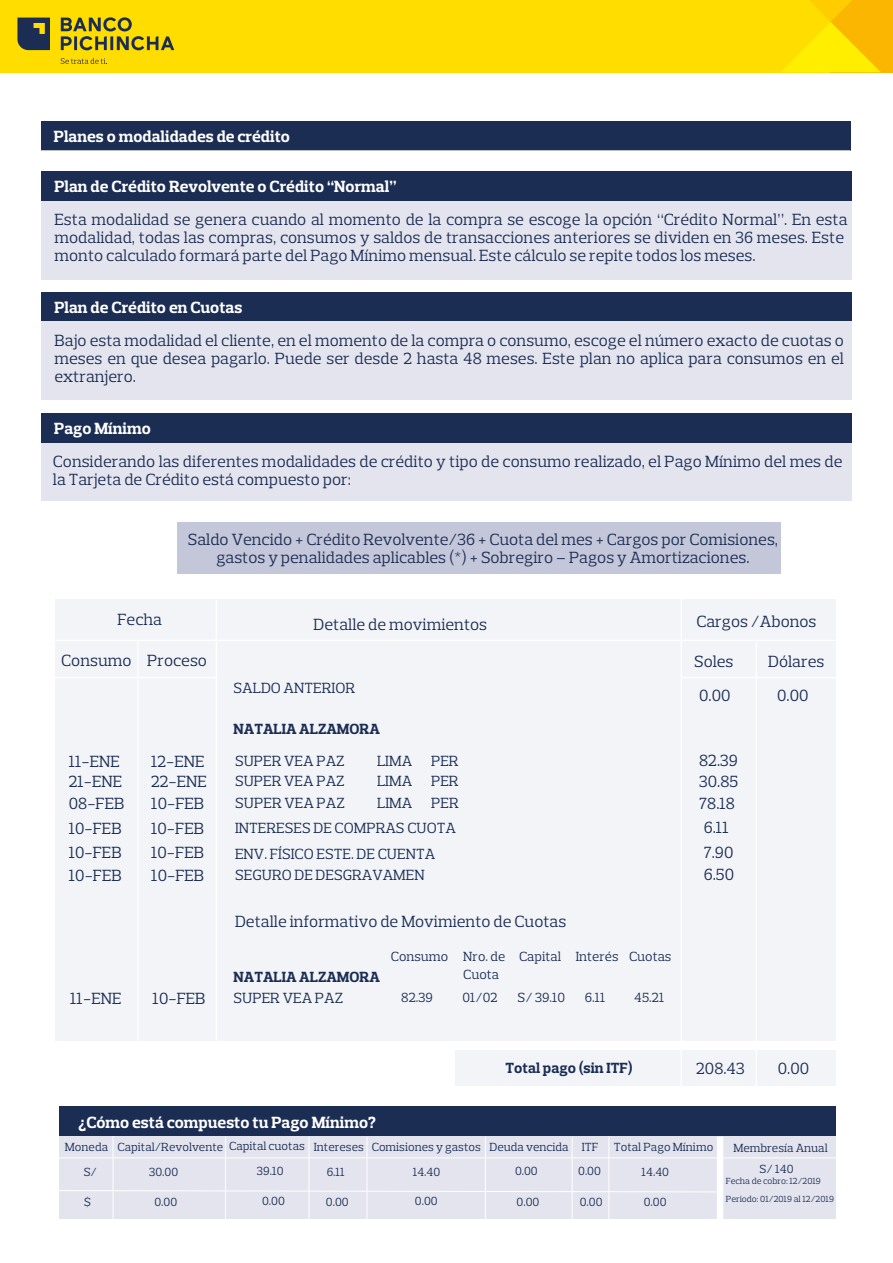
<style>
.page{position:relative;width:893px;height:1263px;background:#fff}
.page>*{position:absolute;margin:0;border:0;box-sizing:border-box;transform-origin:0 0}
.t1{font:16.5px/18px "Prelo Slab";color:#1b2d53}
.t2{font:700 16.5px "Prelo Slab";color:#fff}
.t3{font:15px/25.3px "Prelo Slab";color:#1b2d53}
.t4{font:700 15px "Prelo Slab";color:#1b2d53}
.t5{font:13.5px/18px "Prelo Slab";color:#1b2d53}
.t6{font:12px "Prelo Slab";color:#1b2d53}
.t7{font:9px/18px "Prelo Slab";color:#1b2d53}
</style>
<div class="page">
<div style="left:455px;top:1050px;width:381px;height:36px;background:#f2f4f7"></div>
<div style="left:0;top:0;width:893px;height:72px;background:#fd0"></div>
<div style="left:831px;top:0;width:62px;height:72px;background:#fab600"></div>
<svg style="left:781px;top:0;width:100px;height:72px"></svg>
<svg style="left:17px;top:18px;width:33px;height:32px"></svg>
<svg style="left:61px;top:17px;width:113px;height:33px"></svg>
<svg style="left:61px;top:58px;width:46px;height:6px"></svg>
<div style="left:42px;top:121px;width:809px;height:30px;background:#1b2d53"></div>
<hr style="left:39px;top:150px;width:811px;height:1px;background:#fff">
<div style="left:41px;top:171px;width:811px;height:30px;background:#1b2d53"></div>
<div style="left:41px;top:201px;width:810px;height:78px;background:#e3e4ee"></div>
<div style="left:41px;top:292px;width:811px;height:30px;background:#1b2d53"></div>
<div style="left:41px;top:322px;width:810px;height:78px;background:#e3e4ee"></div>
<div style="left:41px;top:413px;width:811px;height:30px;background:#1b2d53"></div>
<div style="left:41px;top:443px;width:810px;height:58px;background:#e3e4ee"></div>
<div style="left:177px;top:523px;width:603px;height:51px;background:#c4c6da"></div>
<div style="left:55px;top:599px;width:781px;height:441px;background:#f2f4f7"></div>
<hr style="left:137px;top:640px;width:2px;height:400px;background:#fff">
<hr style="left:55px;top:640px;width:790px;height:1px;background:#fff">
<hr style="left:216px;top:600px;width:1px;height:440px;background:#fff">
<hr style="left:53px;top:677px;width:165px;height:1px;background:#fff">
<hr style="left:756px;top:642px;width:1px;height:459px;background:#fff">
<hr style="left:681px;top:598px;width:1px;height:496px;background:#fff">
<hr style="left:681px;top:677px;width:159px;height:1px;background:#fff">
<div style="left:59px;top:1136px;width:777px;height:82px;background:#e3e4ee"></div>
<hr style="left:113px;top:1125px;width:1px;height:109px;background:#fff">
<div style="left:59px;top:1106px;width:777px;height:30px;background:#1b2d53"></div>
<hr style="left:225px;top:1137px;width:1px;height:108px;background:#fff">
<hr style="left:309px;top:1137px;width:1px;height:108px;background:#fff">
<hr style="left:367px;top:1137px;width:1px;height:108px;background:#fff">
<hr style="left:485px;top:1137px;width:1px;height:108px;background:#fff">
<hr style="left:572px;top:1137px;width:1px;height:108px;background:#fff">
<div style="left:717px;top:1137px;width:6px;height:108px;background:#fff"></div>
<hr style="left:54px;top:1157px;width:811px;height:1px;background:#fff">
<svg style="left:59px;top:1190px;width:658px;height:2px"></svg>
<hr style="left:608px;top:1137px;width:1px;height:108px;background:#fff">
<p class="t2" style="left:54px;top:126px;width:238px">Planes o modalidades de crédito</p>
<p class="t2" style="left:54px;top:176px;width:344px">Plan de Crédito Revolvente o Crédito “Normal”</p>
<p class="t1" style="left:55px;top:210px;width:795px">Esta modalidad se genera cuando al momento de la compra se escoge la opción “Crédito Normal”. En esta modalidad, todas las compras, consumos y saldos de transacciones anteriores se dividen en 36 meses. Este monto calculado formará parte del Pago Mínimo mensual. Este cálculo se repite todos los meses.</p>
<p class="t2" style="left:54px;top:297px;width:189px">Plan de Crédito en Cuotas</p>
<p class="t1" style="left:55px;top:331px;width:791px;text-align:justify">Bajo esta modalidad el cliente, en el momento de la compra o consumo, escoge el número exacto de cuotas o meses en que desea pagarlo. Puede ser desde 2 hasta 48 meses. Este plan no aplica para consumos en el extranjero.</p>
<p class="t2" style="left:54px;top:418px;width:98px">Pago Mínimo</p>
<p class="t1" style="left:53px;top:452px;width:791px">Considerando las diferentes modalidades de crédito y tipo de consumo realizado, el Pago Mínimo del mes de la Tarjeta de Crédito está compuesto por:</p>
<p class="t1" style="left:188px;top:531px;width:592px;text-align:center">Saldo Vencido + Crédito Revolvente/36 + Cuota del mes + Cargos por Comisiones, gastos y penalidades aplicables (*) + Sobregiro – Pagos y Amortizaciones.</p>
<p class="t1" style="left:117px;top:610px;width:46px">Fecha</p>
<p class="t1" style="left:61px;top:652px;width:147px">Consumo Proceso</p>
<p class="t1" style="left:69px;top:751px;width:55px;line-height:20px">11-ENE<br>21-ENE</p>
<p class="t1" style="left:69px;top:791px;width:57px;line-height:24.6px">08-FEB<br>10-FEB<br>10-FEB</p>
<p class="t1" style="left:69px;top:866px;width:55px">10-FEB</p>
<p class="t1" style="left:151px;top:751px;width:57px;line-height:20px">12-ENE<br>22-ENE</p>
<p class="t1" style="left:151px;top:791px;width:55px;line-height:24.6px;text-align:justify">10-FEB 10-FEB 10-FEB</p>
<p class="t1" style="left:151px;top:866px;width:55px">10-FEB</p>
<p class="t1" style="left:70px;top:990px;width:53px">11-ENE</p>
<p class="t1" style="left:153px;top:990px;width:55px">10-FEB</p>
<p class="t1" style="left:314px;top:615px;width:175px">Detalle de movimientos</p>
<p class="t3" style="left:234px;top:675px;width:123px">SALDO ANTERIOR</p>
<p class="t4" style="left:234px;top:719px;width:148px">NATALIA ALZAMORA</p>
<p class="t3" style="left:235px;top:748px;width:111px">SUPER VEA PAZ</p>
<p class="t3" style="left:377px;top:748px;width:37px">LIMA</p>
<p class="t3" style="left:431px;top:748px;width:29px">PER</p>
<p class="t3" style="left:235px;top:768px;width:111px">SUPER VEA PAZ</p>
<p class="t3" style="left:377px;top:768px;width:37px">LIMA</p>
<p class="t3" style="left:431px;top:768px;width:29px">PER</p>
<p class="t3" style="left:235px;top:790px;width:111px">SUPER VEA PAZ</p>
<p class="t3" style="left:377px;top:790px;width:37px">LIMA</p>
<p class="t3" style="left:235px;top:790px;width:225px;text-indent:196px">PER<br>INTERESES DE COMPRAS CUOTA<br>ENV. FÍSICO ESTE. DE CUENTA</p>
<p class="t3" style="left:235px;top:862px;width:191px">SEGURO DE DESGRAVAMEN</p>
<p class="t1" style="left:235px;top:913px;width:333px">Detalle informativo de Movimiento de Cuotas</p>
<p class="t4" style="left:234px;top:967px;width:148px">NATALIA ALZAMORA</p>
<p class="t3" style="left:234px;top:985px;width:111px">SUPER VEA PAZ</p>
<p class="t5" style="left:463px;top:947px;width:43px;text-indent:-72px">Consumo Nro. de<br>Cuota</p>
<p class="t5" style="left:519px;top:947px;width:154px">Capital Interés Cuotas</p>
<p class="t5" style="left:401px;top:989px;width:33px">82.39</p>
<p class="t5" style="left:462px;top:989px;width:37px">01/02</p>
<p class="t5" style="left:517px;top:989px;width:49px">S/ 39.10</p>
<p class="t5" style="left:585px;top:989px;width:22px">6.11</p>
<p class="t5" style="left:634px;top:989px;width:31px">45.21</p>
<p class="t1" style="left:696px;top:612px;width:122px">Cargos /Abonos</p>
<p class="t1" style="left:694px;top:652px;width:41px">Soles</p>
<p class="t1" style="left:768px;top:652px;width:58px">Dólares</p>
<p class="t1" style="left:699px;top:686px;width:33px">0.00</p>
<p class="t1" style="left:777px;top:686px;width:33px">0.00</p>
<p class="t1" style="left:699px;top:750px;width:41px;line-height:21.5px;text-align:justify">82.39<br>30.85<br>78.18</p>
<p class="t1" style="left:704px;top:815px;width:31px;line-height:24.9px">6.11<br>7.90</p>
<p class="t1" style="left:704px;top:866px;width:32px">6.50</p>
<p class="t4" style="left:505px;top:1059px;width:129px">Total pago (sin ITF)</p>
<p class="t1" style="left:696px;top:1059px;width:50px">208.43</p>
<p class="t1" style="left:778px;top:1059px;width:33px">0.00</p>
<p class="t2" style="left:78px;top:1112px;width:299px">¿Cómo está compuesto tu Pago Mínimo?</p>
<p class="t6" style="left:229px;top:1139px;width:77px">Capital cuotas</p>
<p class="t6" style="left:65px;top:1140px;width:160px">Moneda Capital/Revolvente</p>
<p class="t6" style="left:314px;top:1139px;width:52px">Intereses</p>
<p class="t6" style="left:372px;top:1139px;width:111px">Comisiones y gastos</p>
<p class="t6" style="left:489px;top:1139px;width:81px">Deuda vencida</p>
<p class="t6" style="left:582px;top:1139px;width:18px">ITF</p>
<p class="t6" style="left:84px;top:1164px;width:15px">S/</p>
<p class="t6" style="left:149px;top:1164px;width:31px">30.00</p>
<p class="t6" style="left:257px;top:1164px;width:28px">39.10</p>
<p class="t6" style="left:327px;top:1164px;width:20px">6.11</p>
<p class="t6" style="left:413px;top:1164px;width:29px">14.40</p>
<p class="t6" style="left:515px;top:1164px;width:24px">0.00</p>
<p class="t6" style="left:578px;top:1164px;width:24px">0.00</p>
<p class="t6" style="left:84px;top:1194px;width:9px">$</p>
<p class="t6" style="left:154px;top:1194px;width:24px">0.00</p>
<p class="t6" style="left:262px;top:1194px;width:24px">0.00</p>
<p class="t6" style="left:326px;top:1194px;width:24px">0.00</p>
<p class="t6" style="left:415px;top:1194px;width:24px">0.00</p>
<p class="t6" style="left:516px;top:1194px;width:24px">0.00</p>
<p class="t6" style="left:580px;top:1194px;width:24px">0.00</p>
<p class="t6" style="left:614px;top:1140px;width:101px">Total Pago Mínimo</p>
<p class="t6" style="left:733px;top:1140px;width:96px">Membresía Anual</p>
<p class="t7" style="left:726px;top:1172px;width:110px">Fecha de cobro: 12/2019<br>Periodo: 01/2019 al 12/2019</p>
<p class="t6" style="left:760px;top:1161px;width:35px">S/ 140</p>
<p class="t6" style="left:642px;top:1165px;width:29px">14.40</p>
<p class="t6" style="left:644px;top:1194px;width:24px">0.00</p>
</div>
